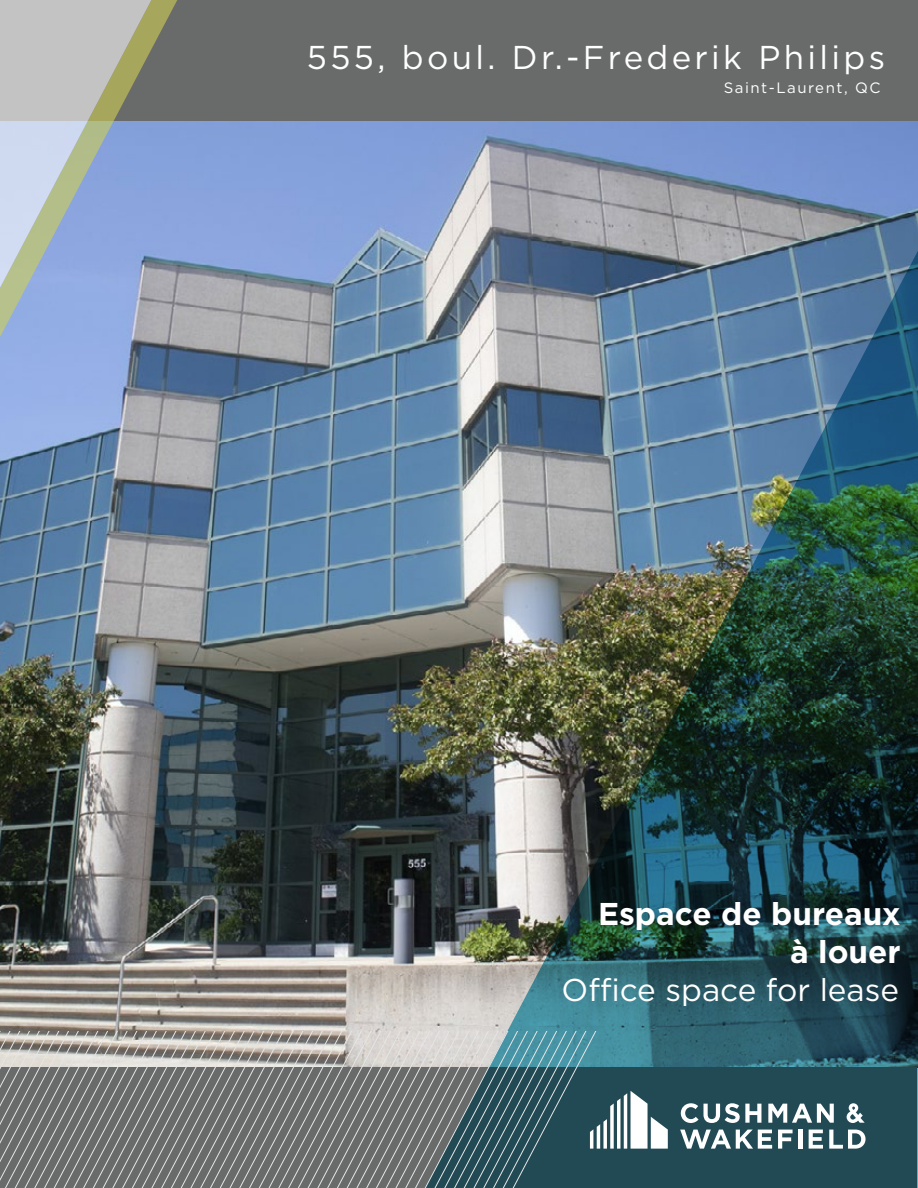
<style>
.page{position:relative;width:918px;height:1188px;background:#fff}
.page>*{position:absolute;margin:0;border:0;box-sizing:border-box;transform-origin:0 0}
.t1{font:33px "Gotham";letter-spacing:.1em;color:#fff}
.t2{font:700 31.5px/37.8px "Gotham";color:#fff;text-align:right}
.t3{font:31.5px "Gotham";color:#fff}
.t4{font:15px "Gotham";letter-spacing:.1em;color:#fff}
</style>
<div class="page">
<img style="left:0;top:120px;width:918px;height:911px">
<div style="left:0;top:0;width:918px;height:120px;background:#696b6b"></div>
<svg style="left:0;top:0;width:177px;height:365px;background:#8c9fc0"></svg>
<img style="left:425px;top:200px;width:493px;height:988px">
<svg style="left:0;top:0;width:151px;height:287px;background:#adb8c4"></svg>
<svg style="left:0;top:1031px;width:700px;height:157px;background:#6f7c7f"></svg>
<svg style="left:590px;top:1091px;width:78px;height:58px"></svg>
<hr style="left:798px;top:1130px;width:4px;height:19px;background:#fff">
<svg style="left:809px;top:1130px;width:14px;height:19px"></svg>
<svg style="left:829px;top:1130px;width:37px;height:19px"></svg>
<svg style="left:681px;top:1103px;width:80px;height:20px"></svg>
<svg style="left:768px;top:1104px;width:66px;height:19px"></svg>
<svg style="left:778px;top:1130px;width:15px;height:19px"></svg>
<svg style="left:680px;top:1130px;width:92px;height:19px"></svg>
<svg style="left:847px;top:1103px;width:18px;height:20px"></svg>
<p class="t1" style="left:307px;top:36px;width:580px">555, boul. Dr.-Frederik Philips</p>
<p class="t4" style="left:724px;top:78px;width:158px">Saint-Laurent, QC</p>
<p class="t2" style="left:598px;top:895px;width:304px">Espace de bureaux à louer</p>
<p class="t3" style="left:562px;top:969px;width:339px">Office space for lease</p>
</div>
